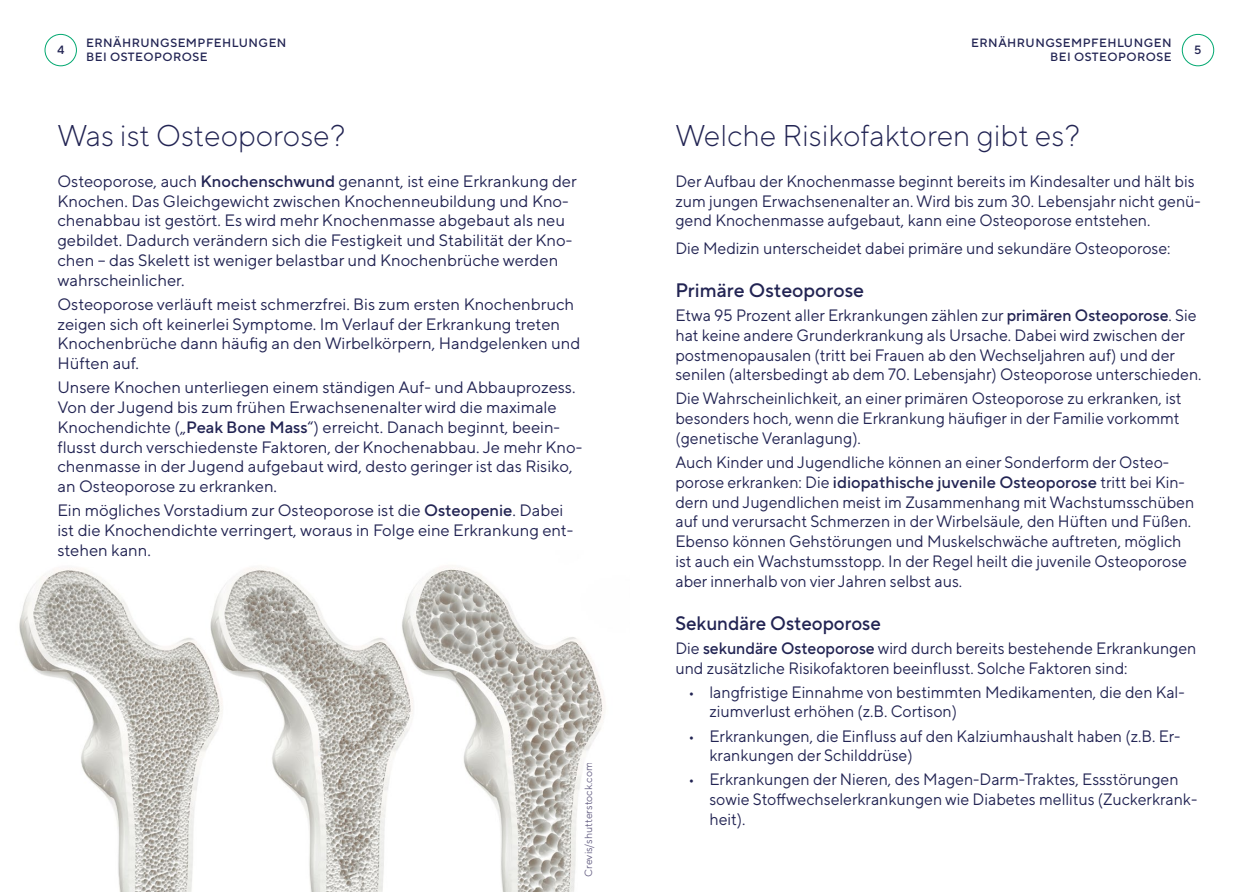
<style>
.page{position:relative;width:1259px;height:893px;background:#fff}
.page>*{position:absolute;margin:0;border:0;box-sizing:border-box;transform-origin:0 0}
.t1{font:300 30px "TT Norms Pro";color:#222453}
.t2{font:500 19.5px "TT Norms Pro";color:#222453;scale:.96 1}
.t3{font:500 19.5px "TT Norms Pro";color:#222453}
.t4{font:16.5px/19.8px "TT Norms Pro";color:#222453;scale:.96 1}
.t5{font:16.5px/19.8px "TT Norms Pro";color:#222453}
.t6{font:500 12px/14.4px "TT Norms Pro";letter-spacing:.04em;color:#222453}
.t7{font:10.5px "TT Norms Pro";color:#443d69}
.s1{font-weight:500}
</style>
<div class="page">
<div style="left:45px;top:34px;width:32px;height:32px;border:1px solid #00a870;border-radius:50%"></div>
<div style="left:1182px;top:34px;width:32px;height:32px;border:1px solid #00a870;border-radius:50%"></div>
<img style="left:19px;top:567px;width:586px;height:325px">
<p class="t6" style="left:57px;top:42px;width:9px">4</p>
<p class="t6" style="left:971px;top:35px;width:202px;text-align:right">ERNÄHRUNGSEMPFEHLUNGEN<br>BEI OSTEOPOROSE</p>
<p class="t6" style="left:1194px;top:42px;width:9px">5</p>
<p class="t6" style="left:86px;top:35px;width:202px">ERNÄHRUNGSEMPFEHLUNGEN<br>BEI OSTEOPOROSE</p>
<h1 class="t1" style="left:57px;top:116px;width:289px">Was ist Osteoporose?</h1>
<p class="t5" style="left:57px;top:170px;width:521px">Osteoporose, auch <span class="s1">Knochenschwund</span> genannt, ist eine Erkrankung der Knochen. Das Gleichgewicht zwischen Knochenneubildung und Kno&shy;chenabbau ist gestört. Es wird mehr Knochenmasse abgebaut als neu gebildet. Dadurch verändern sich die Festigkeit und Stabilität der Kno&shy;chen – das Skelett ist weniger belastbar und Knochenbrüche werden wahrscheinlicher.</p>
<p class="t5" style="left:57px;top:293px;width:524px">Osteoporose verläuft meist schmerzfrei. Bis zum ersten Knochenbruch zeigen sich oft keinerlei Symptome. Im Verlauf der Erkrankung treten Knochenbrüche dann häufig an den Wirbelkörpern, Handgelenken und Hüften auf.</p>
<p class="t5" style="left:57px;top:377px;width:526px">Unsere Knochen unterliegen einem ständigen Auf- und Abbauprozess.<br>Von der Jugend bis zum frühen Erwachsenenalter wird die maximale Knochendichte („<span class="s1">Peak Bone Mass</span>“) erreicht. Danach beginnt, beein&shy;flusst durch verschiedenste Faktoren, der Knochenabbau. Je mehr Kno&shy;chenmasse in der Jugend aufgebaut wird, desto geringer ist das Risiko, an Osteoporose zu erkranken.</p>
<p class="t5" style="left:57px;top:500px;width:517px">Ein mögliches Vorstadium zur Osteoporose ist die <span class="s1">Osteopenie</span>. Dabei ist die Knochendichte verringert, woraus in Folge eine Erkrankung ent&shy;stehen kann.</p>
<p class="t7" style="left:582px;top:877px;width:116px;rotate:-90deg">Crevis/shutterstock.com</p>
<h1 class="t1" style="left:675px;top:116px;width:406px">Welche Risikofaktoren gibt es?</h1>
<p class="t4" style="left:675px;top:170px;width:549px">Der Aufbau der Knochenmasse beginnt bereits im Kindesalter und hält bis zum jungen Erwachsenenalter an. Wird bis zum 30. Lebensjahr nicht genü&shy;gend Knochenmasse aufgebaut, kann eine Osteoporose entstehen.</p>
<p class="t4" style="left:675px;top:238px;width:517px">Die Medizin unterscheidet dabei primäre und sekundäre Osteoporose:</p>
<p class="t3" style="left:675px;top:277px;width:190px">Primäre Osteoporose</p>
<p class="t4" style="left:675px;top:305px;width:549px">Etwa 95 Prozent aller Erkrankungen zählen zur <span class="s1">primären Osteoporose</span>. Sie hat keine andere Grunderkrankung als Ursache. Dabei wird zwischen der postmenopausalen (tritt bei Frauen ab den Wechseljahren auf) und der senilen (altersbedingt ab dem 70. Lebensjahr) Osteoporose unterschieden.</p>
<p class="t4" style="left:675px;top:388px;width:529px">Die Wahrscheinlichkeit, an einer primären Osteoporose zu erkranken, ist besonders hoch, wenn die Erkrankung häufiger in der Familie vorkommt (genetische Veranlagung).</p>
<p class="t4" style="left:675px;top:452px;width:542px">Auch Kinder und Jugendliche können an einer Sonderform der Osteo&shy;porose erkranken: Die <span class="s1">idiopathische juvenile Osteoporose</span> tritt bei Kin&shy;dern und Jugendlichen meist im Zusammenhang mit Wachstumsschüben auf und verursacht Schmerzen in der Wirbelsäule, den Hüften und Füßen.<br>Ebenso können Gehstörungen und Muskelschwäche auftreten, möglich ist auch ein Wachstumsstopp. In der Regel heilt die juvenile Osteoporose aber innerhalb von vier Jahren selbst aus.</p>
<p class="t2" style="left:675px;top:610px;width:215px">Sekundäre Osteoporose</p>
<p class="t4" style="left:675px;top:637px;width:544px">Die <span class="s1">sekundäre Osteoporose</span> wird durch bereits bestehende Erkrankungen und zusätzliche Risikofaktoren beeinflusst. Solche Faktoren sind:</p>
<p class="t4" style="left:709px;top:681px;width:496px;text-indent:-21px">• langfristige Einnahme von bestimmten Medikamenten, die den Kal&shy;ziumverlust erhöhen (z.B. Cortison)</p>
<p class="t4" style="left:709px;top:725px;width:492px;text-indent:-21px">• Erkrankungen, die Einfluss auf den Kalziumhaushalt haben (z.B. Er&shy;krankungen der Schilddrüse)</p>
<p class="t4" style="left:709px;top:769px;width:510px;text-indent:-21px">• Erkrankungen der Nieren, des Magen-Darm-Traktes, Essstörungen sowie Stoffwechselerkrankungen wie Diabetes mellitus (Zuckerkrank&shy;heit).</p>
</div>
